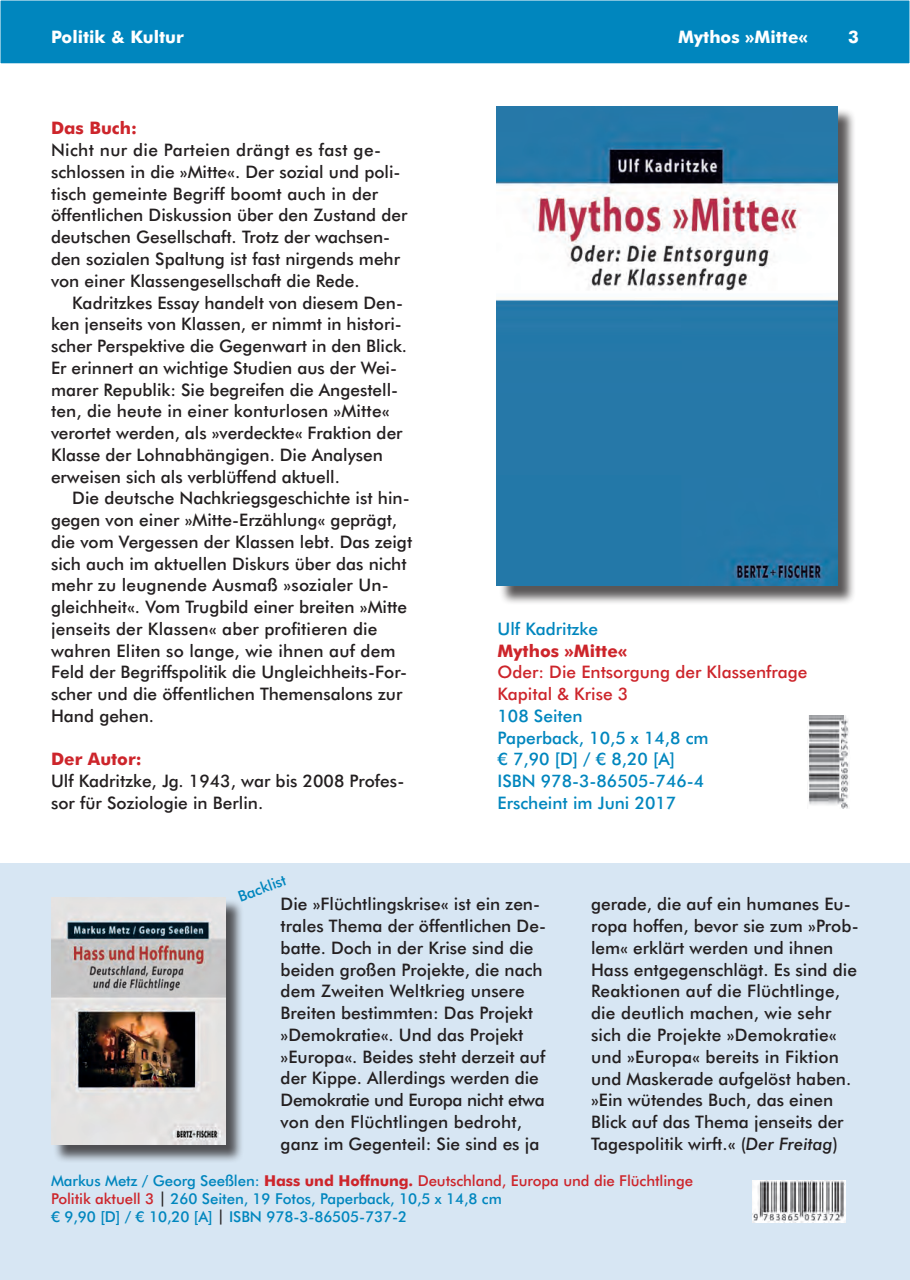
<style>
.page{position:relative;width:910px;height:1280px;background:#fff}
.page>*{position:absolute;margin:0;border:0;box-sizing:border-box;transform-origin:0 0}
.t1{font:500 17.25px/21.8px "Futura BT";color:#231f20}
.t2{font:500 17.25px/21.8px "Futura BT";color:#0086be}
.t3{font:500 17.25px/21.8px "Futura BT";color:#cd252b}
.t4{font:700 17.25px "Futura BT";color:#cd252b}
.t5{font:700 17.25px "Futura BT";color:#fff}
.t6{font:500 15px/18px "Futura BT";letter-spacing:-.005em;color:#0086be}
.s1{font-style:italic}
.s2{font-weight:700;color:#cd252b}
.s3{color:#cd252b}
.s4{color:#231f20}
</style>
<div class="page">
<div style="left:0;top:0;width:910px;height:64px;background:#0086be"></div>
<img style="left:808px;top:715px;width:41px;height:94px">
<div style="left:498px;top:108px;width:363px;height:501px;background:#231f20;opacity:.75"></div>
<img style="left:497px;top:106px;width:340px;height:480px">
<div style="left:0;top:863px;width:910px;height:417px;background:#d7e6f3"></div>
<div style="left:53px;top:899px;width:197px;height:269px;background:#231f20;opacity:.75"></div>
<img style="left:51px;top:897px;width:174px;height:247px">
<img style="left:752px;top:1180px;width:94px;height:43px">
<p class="t5" style="left:51px;top:26px;width:134px">Politik &amp; Kultur</p>
<p class="t5" style="left:678px;top:26px;width:131px">Mythos »Mitte«</p>
<p class="t5" style="left:848px;top:26px;width:12px">3</p>
<p class="t4" style="left:51px;top:118px;width:88px">Das Buch:</p>
<p class="t1" style="left:51px;top:139px;width:358px">Nicht nur die Parteien drängt es fast ge&shy;schlossen in die »Mitte«. Der sozial und poli&shy;tisch gemeinte Begriff boomt auch in der öffentlichen Diskussion über den Zustand der deutschen Gesellschaft. Trotz der wachsen&shy;den sozialen Spaltung ist fast nirgends mehr von einer Klassengesellschaft die Rede.</p>
<p class="t1" style="left:51px;top:291px;width:358px;text-indent:21px">Kadritzkes Essay handelt von diesem Den&shy;ken jenseits von Klassen, er nimmt in histori&shy;scher Perspektive die Gegenwart in den Blick.<br>Er erinnert an wichtige Studien aus der Wei&shy;marer Republik: Sie begreifen die Angestell&shy;ten, die heute in einer konturlosen »Mitte« verortet werden, als »verdeckte« Fraktion der Klasse der Lohnabhängigen. Die Analysen erweisen sich als verblüffend aktuell.</p>
<p class="t1" style="left:51px;top:487px;width:363px;text-indent:21px">Die deutsche Nachkriegsgeschichte ist hin&shy;gegen von einer »Mitte-Erzählung« geprägt, die vom Vergessen der Klassen lebt. Das zeigt sich auch im aktuellen Diskurs über das nicht mehr zu leugnende Ausmaß »sozialer Un&shy;gleichheit«. Vom Trugbild einer breiten »Mitte jenseits der Klassen« aber profitieren die wahren Eliten so lange, wie ihnen auf dem Feld der Begriffspolitik die Ungleichheits-For&shy;scher und die öffentlichen Themensalons zur Hand gehen.</p>
<p class="t4" style="left:51px;top:749px;width:92px">Der Autor:</p>
<p class="t1" style="left:51px;top:770px;width:355px">Ulf Kadritzke, Jg. 1943, war bis 2008 Profes&shy;sor für Soziologie in Berlin.</p>
<p class="t2" style="left:497px;top:618px;width:102px">Ulf Kadritzke</p>
<p class="t4" style="left:497px;top:640px;width:131px">Mythos »Mitte«</p>
<p class="t3" style="left:497px;top:661px;width:312px">Oder: Die Entsorgung der Klassenfrage<br>Kapital &amp; Krise 3</p>
<p class="t2" style="left:497px;top:705px;width:213px">108 Seiten<br>Paperback, 10,5 x 14,8 cm ¤ 7,90 [D] / ¤ 8,20 [A]<br>ISBN 978-3-86505-746-4<br>Erscheint im Juni 2017</p>
<p class="t6" style="left:235px;top:888px;width:52px;rotate:-20deg">Backlist</p>
<p class="t1" style="left:281px;top:893px;width:267px">Die »Flüchtlingskrise« ist ein zen&shy;trales Thema der öffentlichen De&shy;batte. Doch in der Krise sind die beiden großen Projekte, die nach dem Zweiten Weltkrieg unsere<br>Breiten bestimmten: Das Projekt »Demokratie«. Und das Projekt »Europa«. Beides steht derzeit auf der Kippe. Allerdings werden die<br>Demokratie und Europa nicht etwa von den Flüchtlingen bedroht, ganz im Gegenteil: Sie sind es ja</p>
<p class="t1" style="left:591px;top:893px;width:269px">gerade, die auf ein humanes Eu&shy;ropa hoffen, bevor sie zum »Prob&shy;lem« erklärt werden und ihnen<br>Hass entgegenschlägt. Es sind die<br>Reaktionen auf die Flüchtlinge, die deutlich machen, wie sehr sich die Projekte »Demokratie« und »Europa« bereits in Fiktion und Maskerade aufgelöst haben. »Ein wütendes Buch, das einen<br>Blick auf das Thema jenseits der<br>Tagespolitik wirft.« (<span class="s1">Der Freitag</span>)</p>
<p class="t6" style="left:51px;top:1172px;width:643px">Markus Metz / Georg Seeßlen: <span class="s2">Hass und Hoffnung.</span> <span class="s3">Deutschland, Europa und die Flüchtlinge<br>Politik aktuell 3</span> <span class="s4">|</span> 260 Seiten, 19 Fotos, Paperback, 10,5 x 14,8 cm<br>¤ 9,90 [D] / ¤ 10,20 [A] <span class="s4">|</span> ISBN 978-3-86505-737-2</p>
</div>
